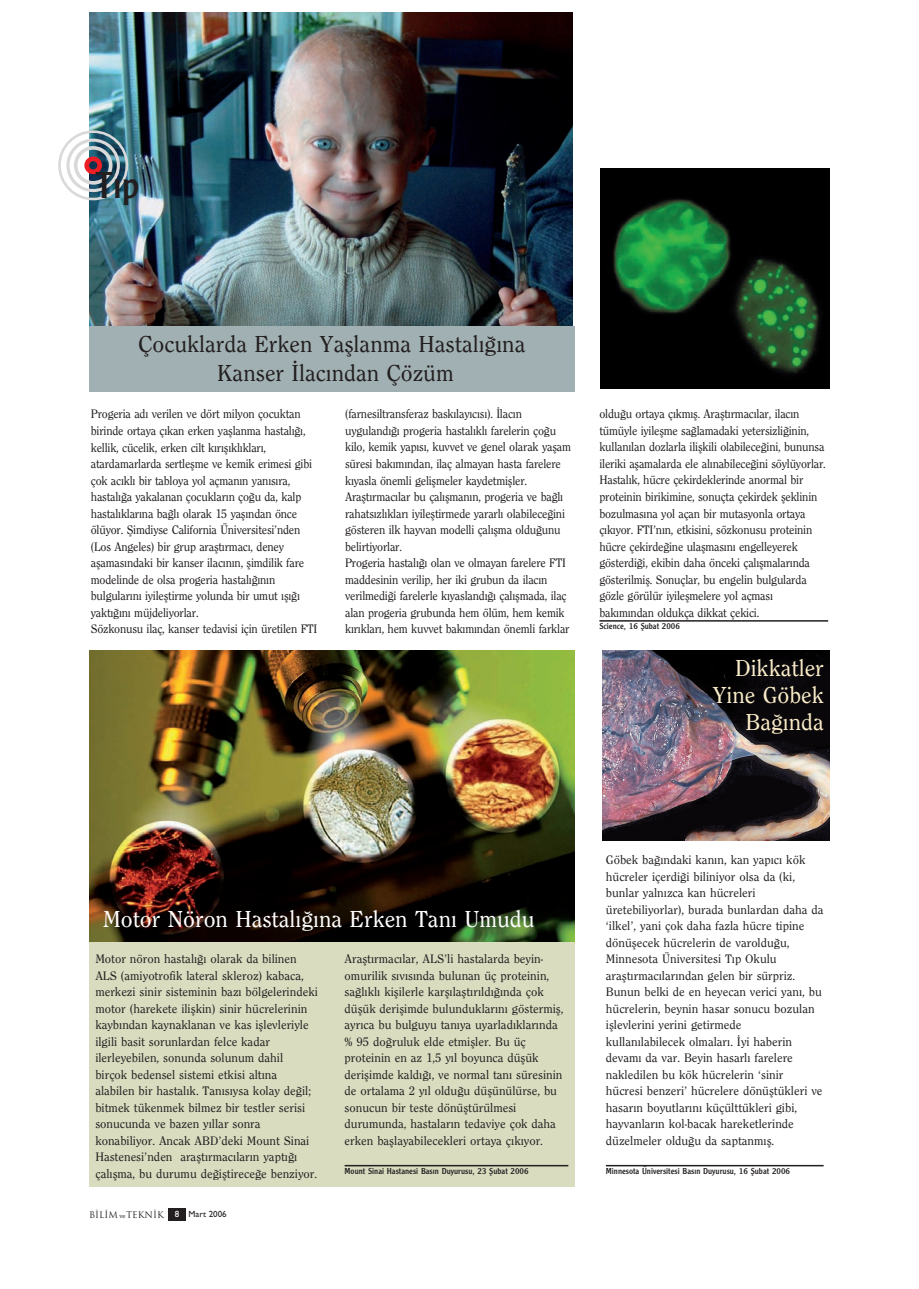
<style>
.page{position:relative;width:919px;height:1289px;background:#fff}
.page>*{position:absolute;margin:0;border:0;box-sizing:border-box;transform-origin:0 0}
.t1{font:39px "Clearface Gothic";color:#231f20}
.t2{font:500 24px/28.8px "Clearface";color:#231f20;text-align:center}
.t3{font:500 24px "Clearface";color:#fff}
.t4{font:500 24px/27px "Clearface";color:#faecc8;text-align:right}
.t5{font:500 12.75px/16.5px "Clearface";letter-spacing:-.015em;color:#231f20;scale:.95 1}
.t6{font:500 12.75px/16.5px "Clearface";letter-spacing:-.015em;color:#231f20}
.t7{font:9px "Clearface Gothic";color:#231f20}
.t8{font:9px "Trajan";color:#231f20}
.s1{font-family:"Bookman Old Style";font-size:6px}
.s2{font-family:"Gill Sans";font-weight:500;color:#fff}
.s3{font-family:"Gill Sans";font-weight:500}
</style>
<div class="page">
<div style="left:168px;top:1208px;width:17px;height:12px;background:#231f20"></div>
<hr style="left:599px;top:620px;width:229px;height:1px;background:#231f20">
<img style="left:89px;top:13px;width:484px;height:313px">
<img style="left:600px;top:169px;width:229px;height:220px">
<svg style="left:58px;top:130px;width:70px;height:70px"></svg>
<div style="left:89px;top:656px;width:485px;height:530px;background:#d9dcbf"></div>
<hr style="left:344px;top:1164px;width:224px;height:2px;background:#231f20">
<hr style="left:606px;top:1164px;width:217px;height:2px;background:#231f20">
<div style="left:89px;top:326px;width:485px;height:66px;background:#a1b0b2"></div>
<img style="left:602px;top:651px;width:227px;height:189px">
<img style="left:89px;top:651px;width:485px;height:290px">
<h1 class="t1" style="left:95px;top:171px;width:45px">T›p</h1>
<h2 class="t2" style="left:138px;top:330px;width:388px">Çocuklarda Erken Yafllanma Hastal›¤›na<br>Kanser ‹lac›ndan Çözüm</h2>
<p class="t5" style="left:91px;top:406px;width:240px">Progeria ad› verilen ve dört milyon çocuktan birinde ortaya ç›kan erken yafllanma hastal›¤›, kellik, cücelik, erken cilt k›r›fl›kl›klar›, atardamarlarda sertleflme ve kemik erimesi gibi çok ac›kl› bir tabloya yol açman›n yan›s›ra, hastal›¤a yakalanan çocuklar›n ço¤u da, kalp hastal›klar›na ba¤l› olarak 15 yafl›ndan önce ölüyor. fiimdiyse California Üniversitesi’nden (Los Angeles) bir grup araflt›rmac›, deney aflamas›ndaki bir kanser ilac›n›n, flimdilik fare modelinde de olsa progeria hastal›¤›n›n bulgular›n› iyilefltirme yolunda bir umut ›fl›¤› yakt›¤›n› müjdeliyorlar.<br>Sözkonusu ilaç, kanser tedavisi için üretilen FTI</p>
<p class="t5" style="left:345px;top:406px;width:239px">(farnesiltransferaz bask›lay›c›s›). ‹lac›n uyguland›¤› progeria hastal›kl› farelerin ço¤u kilo, kemik yap›s›, kuvvet ve genel olarak yaflam süresi bak›m›ndan, ilaç almayan hasta farelere k›yasla önemli geliflmeler kaydetmifller.<br>Araflt›rmac›lar bu çal›flman›n, progeria ve ba¤l› rahats›zl›klar› iyilefltirmede yararl› olabilece¤ini gösteren ilk hayvan modelli çal›flma oldu¤unu belirtiyorlar.<br>Progeria hastal›¤› olan ve olmayan farelere FTI maddesinin verilip, her iki grubun da ilac›n verilmedi¤i farelerle k›yasland›¤› çal›flmada, ilaç alan progeria grubunda hem ölüm, hem kemik k›r›klar›, hem kuvvet bak›m›ndan önemli farklar</p>
<p class="t5" style="left:599px;top:406px;width:240px">oldu¤u ortaya ç›km›fl. Araflt›rmac›lar, ilac›n tümüyle iyileflme sa¤lamadaki yetersizli¤inin, kullan›lan dozlarla iliflkili olabilece¤ini, bununsa ileriki aflamalarda ele al›nabilece¤ini söylüyorlar.<br>Hastal›k, hücre çekirdeklerinde anormal bir proteinin birikimine, sonuçta çekirdek fleklinin bozulmas›na yol açan bir mutasyonla ortaya ç›k›yor. FTI’n›n, etkisini, sözkonusu proteinin hücre çekirde¤ine ulaflmas›n› engelleyerek gösterdi¤i, ekibin daha önceki çal›flmalar›nda gösterilmifl. Sonuçlar, bu engelin bulgularda gözle görülür iyileflmelere yol açmas› bak›m›ndan oldukça dikkat çekici.</p>
<p class="t7" style="left:599px;top:622px;width:82px">Science, 16 fiubat 2006</p>
<h2 class="t4" style="left:712px;top:655px;width:112px">Dikkatler<br>Yine Göbek<br>Ba¤›nda</h2>
<h2 class="t3" style="left:103px;top:909px;width:433px">Motor Nöron Hastal›¤›na Erken Tan› Umudu</h2>
<p class="t6" style="left:95px;top:951px;width:224px">Motor nöron hastal›¤› olarak da bilinen ALS (amiyotrofik lateral skleroz) kabaca, merkezi sinir sisteminin baz› bölgelerindeki motor (harekete iliflkin) sinir hücrelerinin kayb›ndan kaynaklanan ve kas ifllevleriyle ilgili basit sorunlardan felce kadar ilerleyebilen, sonunda solunum dahil birçok bedensel sistemi etkisi alt›na alabilen bir hastal›k. Tan›s›ysa kolay de¤il; bitmek tükenmek bilmez bir testler serisi sonucunda ve bazen y›llar sonra konabiliyor. Ancak ABD’deki Mount Sinai Hastenesi’nden araflt›rmac›lar›n yapt›¤› çal›flma, bu durumu de¤ifltirece¤e benziyor.</p>
<p class="t6" style="left:344px;top:951px;width:220px">Araflt›rmac›lar, ALS’li hastalarda beyin&shy;omurilik s›v›s›nda bulunan üç proteinin, sa¤l›kl› kiflilerle karfl›laflt›r›ld›¤›nda çok düflük deriflimde bulunduklar›n› göstermifl, ayr›ca bu bulguyu tan›ya uyarlad›klar›nda % 95 do¤ruluk elde etmifller. Bu üç proteinin en az 1,5 y›l boyunca düflük deriflimde kald›¤›, ve normal tan› süresinin de ortalama 2 y›l oldu¤u düflünülürse, bu sonucun bir teste dönüfltürülmesi durumunda, hastalar›n tedaviye çok daha erken bafllayabilecekleri ortaya ç›k›yor.</p>
<p class="t7" style="left:344px;top:1167px;width:185px">Mount Sinai Hastanesi Bas›n Duyurusu, 23 fiubat 2006</p>
<p class="t8" style="left:89px;top:1209px;width:139px">B‹L‹M <span class="s1">ve</span>TEKN‹K <span class="s2">8</span> <span class="s3">Mart 2006</span></p>
<p class="t6" style="left:606px;top:852px;width:219px">Göbek ba¤›ndaki kan›n, kan yap›c› kök hücreler içerdi¤i biliniyor olsa da (ki, bunlar yaln›zca kan hücreleri üretebiliyorlar), burada bunlardan daha da ‘ilkel’, yani çok daha fazla hücre tipine dönüflecek hücrelerin de varoldu¤u, Minnesota Üniversitesi T›p Okulu araflt›rmac›lar›ndan gelen bir sürpriz.<br>Bunun belki de en heyecan verici yan›, bu hücrelerin, beynin hasar sonucu bozulan ifllevlerini yerini getirmede kullan›labilecek olmalar›. ‹yi haberin devam› da var. Beyin hasarl› farelere nakledilen bu kök hücrelerin ‘sinir hücresi benzeri’ hücrelere dönüfltükleri ve hasar›n boyutlar›n› küçülttükleri gibi, hayvanlar›n kol-bacak hareketlerinde düzelmeler oldu¤u da saptanm›fl.</p>
<p class="t7" style="left:606px;top:1167px;width:186px">Minnesota Üniversitesi Bas›n Duyurusu, 16 fiubat 2006</p>
</div>
